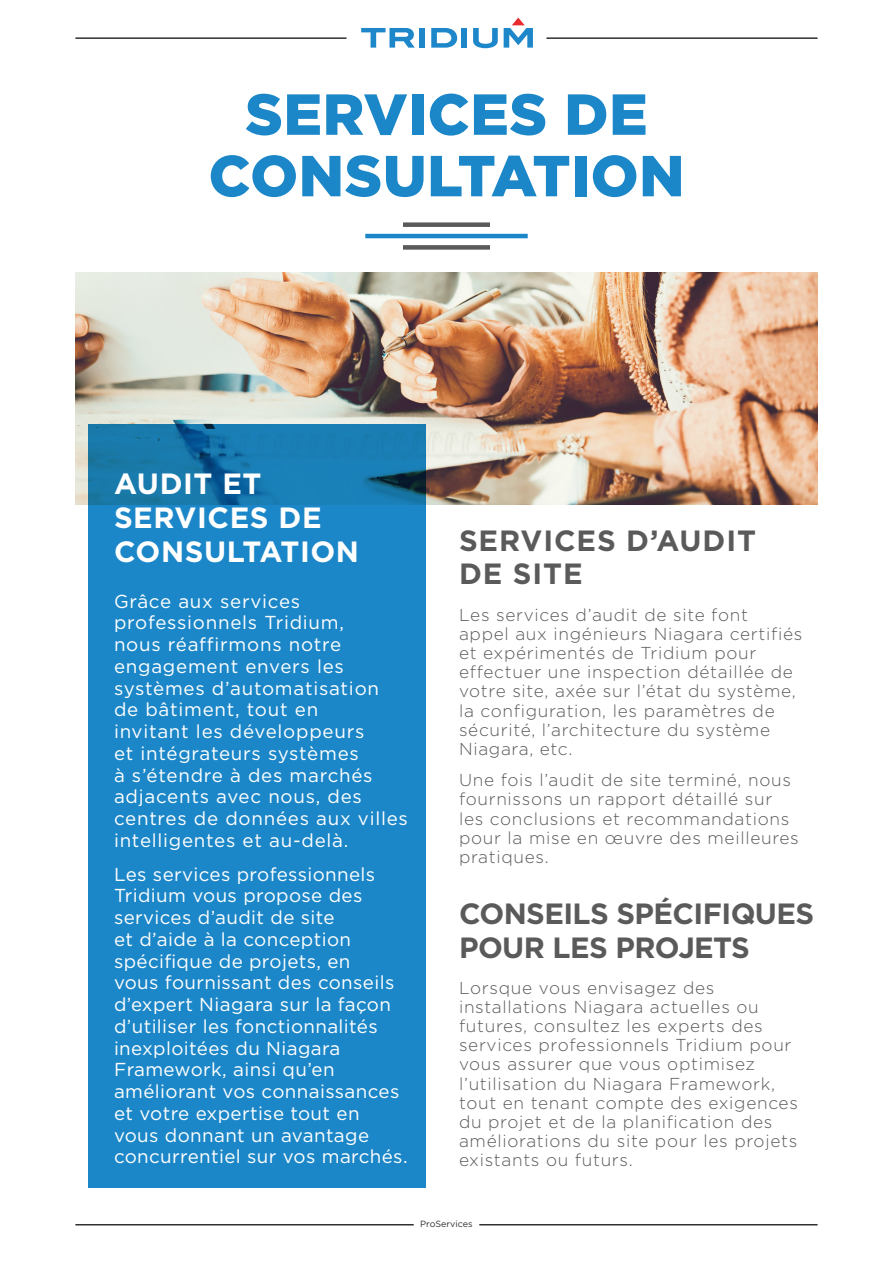
<style>
.page{position:relative;width:893px;height:1263px;background:#fff}
.page>*{position:absolute;margin:0;border:0;box-sizing:border-box;transform-origin:0 0}
.Center{font:900 57.75px/61.5px "Gotham";letter-spacing:.01em;color:#1c87c8;text-align:center}
.Left_Justify{font:700 29.25px/33.6px "Gotham";letter-spacing:-.02em;color:#595a59}
.Left{font:700 29.25px/33.6px "Gotham";letter-spacing:.02em;color:#fff}
.Left_Justify-2{font:700 29.25px/33.6px "Gotham";letter-spacing:.03em;color:#595a59}
.Left_Justify-3{font:18.75px/21.8px "Gotham";letter-spacing:.02em;color:#fff}
.Left_Justify-4{font:18.75px/21.8px "Gotham";letter-spacing:.04em;color:#fff}
.Left_Justify-5{font:300 17.25px/19.2px "Gotham";letter-spacing:.04em;color:#595a59}
.t1{font:9px "Gotham";color:#312f30}
</style>
<div class="page">
<img style="left:75px;top:272px;width:743px;height:232px">
<hr style="left:75px;top:37px;width:271px;height:2px;background:#312f30">
<hr style="left:546px;top:37px;width:272px;height:2px;background:#312f30">
<div style="left:89px;top:424px;width:337px;height:764px;background:#1c87c8"></div>
<hr style="left:75px;top:1224px;width:339px;height:1px;background:#312f30">
<hr style="left:479px;top:1224px;width:339px;height:1px;background:#312f30">
<svg style="left:361px;top:28px;width:54px;height:20px"></svg>
<div style="left:419px;top:28px;width:6px;height:20px;background:#1d87c9"></div>
<svg style="left:431px;top:28px;width:26px;height:20px"></svg>
<div style="left:462px;top:28px;width:5px;height:20px;background:#1d87c9"></div>
<svg style="left:473px;top:28px;width:25px;height:20px"></svg>
<svg style="left:504px;top:18px;width:29px;height:30px"></svg>
<div style="left:403px;top:222px;width:87px;height:5px;background:#595a59"></div>
<div style="left:403px;top:245px;width:87px;height:5px;background:#595a59"></div>
<hr style="left:365px;top:234px;width:163px;height:4px;background:#1c87c8">
<p class="Center" style="left:208px;top:83px;width:477px">SERVICES DE<br>CONSULTATION</p>
<p class="Left" style="left:114px;top:467px;width:246px">AUDIT ET<br>SERVICES DE<br>CONSULTATION</p>
<p class="Left_Justify-4" style="left:114px;top:590px;width:295px">Grâce aux services professionnels Tridium,<br>nous réaffirmons notre engagement envers les systèmes d’automatisation de bâtiment, tout en<br>invitant les développeurs<br>et intégrateurs systèmes<br>à s’étendre à des marchés adjacents avec nous, des centres de données aux villes intelligentes et au-delà.</p>
<p class="Left_Justify-3" style="left:114px;top:863px;width:295px">Les services professionnels<br>Tridium vous propose des services d’audit de site<br>et d’aide à la conception spécifique de projets, en<br>vous fournissant des conseils d’expert Niagara sur la façon d’utiliser les fonctionnalités inexploitées du Niagara<br>Framework, ainsi qu’en améliorant vos connaissances et votre expertise tout en vous donnant un avantage concurrentiel sur vos marchés.</p>
<p class="Left_Justify-2" style="left:459px;top:523px;width:298px">SERVICES D’AUDIT<br>DE SITE</p>
<p class="Left_Justify-5" style="left:459px;top:604px;width:345px">Les services d’audit de site font<br>appel aux ingénieurs Niagara certifiés et expérimentés de Tridium pour effectuer une inspection détaillée de votre site, axée sur l’état du système, la configuration, les paramètres de sécurité, l’architecture du système Niagara, etc.</p>
<p class="Left_Justify-5" style="left:459px;top:770px;width:341px">Une fois l’audit de site terminé, nous fournissons un rapport détaillé sur les conclusions et recommandations pour la mise en œuvre des meilleures pratiques.</p>
<p class="Left_Justify" style="left:459px;top:897px;width:357px">CONSEILS SPÉCIFIQUES<br>POUR LES PROJETS</p>
<p class="Left_Justify-5" style="left:459px;top:977px;width:340px">Lorsque vous envisagez des installations Niagara actuelles ou futures, consultez les experts des services professionnels Tridium pour vous assurer que vous optimisez l’utilisation du Niagara Framework, tout en tenant compte des exigences du projet et de la planification des améliorations du site pour les projets existants ou futurs.</p>
<p class="t1" style="left:420px;top:1217px;width:54px">ProServices</p>
</div>
